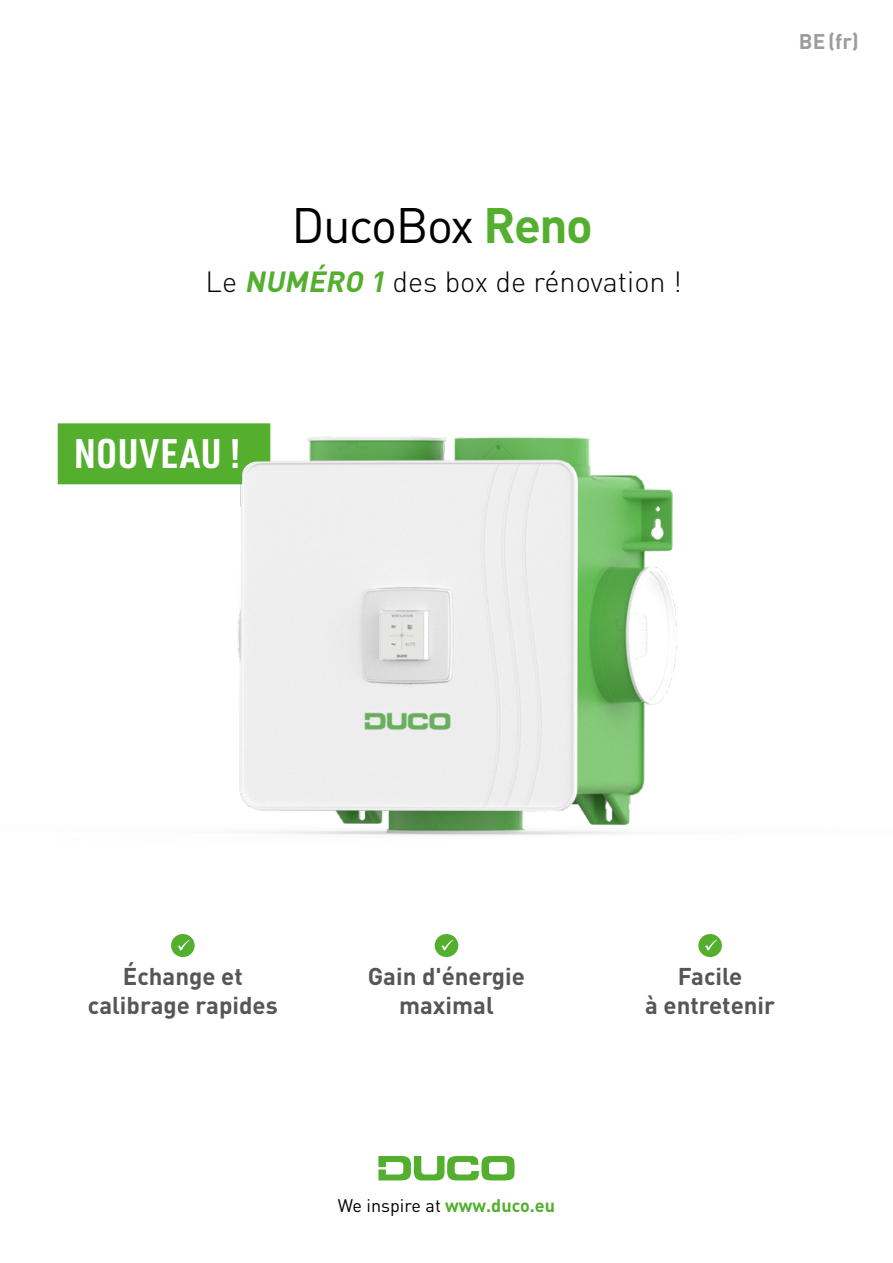
<style>
.page{position:relative;width:893px;height:1263px;background:#fff}
.page>*{position:absolute;margin:0;border:0;box-sizing:border-box;transform-origin:0 0}
.t1{font:49.2px "DINOT";letter-spacing:-.03em;color:#000}
.t2{font:700 40.5px "URWDIN Cond";letter-spacing:.03em;color:#fff}
.t3{font:300 28.8px "DINOT";color:#000}
.t4{font:700 24px/28.8px "DINOT";color:#565655;text-align:center}
.t5{font:700 21px "DINOT";color:#9c9c9d}
.t6{font:18px "DINOT";color:#000}
.s1{font-weight:700;color:#54af2e}
.s2{font-weight:700;font-style:italic;color:#54af2e}
</style>
<div class="page">
<img style="left:57px;top:423px;width:665px;height:534px">
<div style="left:58px;top:423px;width:212px;height:61px;background:#54af2e"></div>
<div style="left:435px;top:934px;width:23px;height:23px;background:#54af2e;border-radius:50%"></div>
<svg style="left:441px;top:940px;width:12px;height:11px"></svg>
<div style="left:698px;top:934px;width:24px;height:23px;background:#54af2e;border-radius:50%"></div>
<svg style="left:705px;top:940px;width:12px;height:11px"></svg>
<div style="left:171px;top:934px;width:24px;height:23px;background:#54af2e;border-radius:50%"></div>
<svg style="left:178px;top:940px;width:12px;height:11px"></svg>
<svg style="left:378px;top:1156px;width:137px;height:25px"></svg>
<h1 class="t1" style="left:291px;top:192px;width:303px">DucoBox <span class="s1">Reno</span></h1>
<p class="t3" style="left:206px;top:262px;width:478px">Le <span class="s2">NUMÉRO 1</span> des box de rénovation !</p>
<h2 class="t2" style="left:74px;top:426px;width:168px">NOUVEAU !</h2>
<p class="t5" style="left:799px;top:27px;width:61px">BE(fr)</p>
<p class="t4" style="left:88px;top:961px;width:191px">Échange et calibrage rapides</p>
<p class="t4" style="left:368px;top:961px;width:159px">Gain d'énergie maximal</p>
<p class="t4" style="left:645px;top:961px;width:131px">Facile<br>à entretenir</p>
<p class="t6" style="left:338px;top:1193px;width:219px">We inspire at <span class="s1">www.duco.eu</span></p>
</div>
